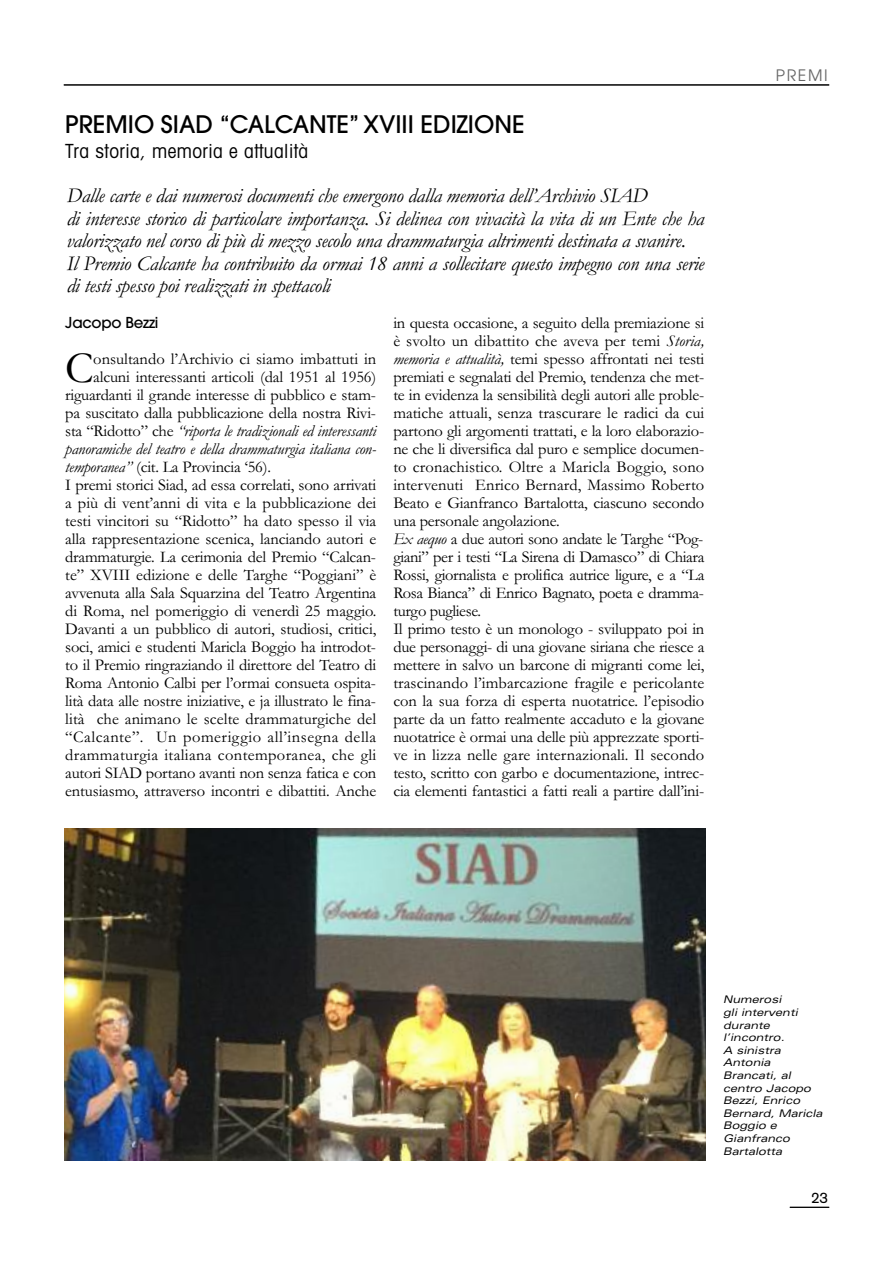
<style>
.page{position:relative;width:893px;height:1263px;background:#fff}
.page>*{position:absolute;margin:0;border:0;box-sizing:border-box;transform-origin:0 0}
.t1{font:45px "Garamond";color:#000}
.t2{font:500 24px "Avant Garde";color:#000}
.t3{font:italic 21px/22.5px "Garamond";letter-spacing:-.015em;color:#000}
.t4{font:condensed 19.5px "Avant Garde";letter-spacing:.02em;color:#000}
.t5{font:16.5px/18px "Garamond";letter-spacing:-.015em;color:#000}
.t6{font:italic 16.5px "Garamond";letter-spacing:-.015em;color:#000}
.t7{font:16.5px "Garamond";letter-spacing:.02em;color:#000}
.t8{font:16.5px "Garamond";letter-spacing:.005em;color:#000}
.t9{font:16.5px "Garamond";letter-spacing:.03em;color:#000}
.t10{font:15.75px "Avant Garde";letter-spacing:.105em;color:#666}
.t11{font:500 15px "Avant Garde";letter-spacing:-.015em;color:#000}
.t12{font:15px "Akzidenz Grotesk";color:#000}
.t13{font:italic expanded 10.5px/12.6px "Univers";color:#000}
.s1{font-style:normal}
.s2{font-style:italic}
</style>
<div class="page">
<hr style="left:64px;top:85px;width:765px;height:1px;background:#000">
<hr style="left:790px;top:1207px;width:39px;height:1px;background:#000">
<img style="left:65px;top:828px;width:641px;height:332px">
<h2 class="t2" style="left:65px;top:115px;width:461px">PREMIO SIAD “CALCANTE” XVIII EDIZIONE</h2>
<p class="t4" style="left:65px;top:144px;width:245px">Tra storia, memoria e attualità</p>
<p class="t3" style="left:67px;top:184px;width:639px">Dalle carte e dai numerosi documenti che emergono dalla memoria dell’Archivio SIAD<br>di interesse storico di particolare importanza. Si delinea con vivacità la vita di un Ente che ha valorizzato nel corso di più di mezzo secolo una drammaturgia altrimenti destinata a svanire.<br>Il Premio Calcante ha contribuito da ormai 18 anni a sollecitare questo impegno con una serie di testi spesso poi realizzati in spettacoli</p>
<p class="t11" style="left:65px;top:317px;width:95px">Jacopo Bezzi</p>
<h1 class="t1" style="left:65px;top:340px;width:30px">C</h1>
<p class="t5" style="left:93px;top:350px;width:285px">onsultando l’Archivio ci siamo imbattuti in</p>
<p class="t5" style="left:93px;top:368px;width:285px">alcuni interessanti articoli (dal 1951 al 1956)</p>
<p class="t5" style="left:65px;top:386px;width:312px">riguardanti il grande interesse di pubblico e stam-</p>
<p class="t5" style="left:65px;top:404px;width:312px">pa suscitato dalla pubblicazione della nostra Rivi-</p>
<p class="t6" style="left:65px;top:421px;width:313px"><span class="s1">sta “Ridotto” che</span> “riporta le tradizionali ed interessanti</p>
<p class="t6" style="left:65px;top:439px;width:312px">panoramiche del teatro e della drammaturgia italiana con-</p>
<p class="t5" style="left:65px;top:458px;width:207px"><span class="s2">temporanea”</span> (cit. La Provincia ‘56).</p>
<p class="t5" style="left:65px;top:476px;width:313px">I premi storici Siad, ad essa correlati, sono arrivati</p>
<p class="t5" style="left:65px;top:494px;width:313px">a più di vent’anni di vita e la pubblicazione dei</p>
<p class="t5" style="left:65px;top:512px;width:313px">testi vincitori su “Ridotto” ha dato spesso il via</p>
<p class="t5" style="left:65px;top:530px;width:313px">alla rappresentazione scenica, lanciando autori e</p>
<p class="t5" style="left:65px;top:548px;width:312px">drammaturgie. La cerimonia del Premio “Calcan-</p>
<p class="t5" style="left:65px;top:566px;width:313px">te” XVIII edizione e delle Targhe “Poggiani” è</p>
<p class="t5" style="left:65px;top:584px;width:313px">avvenuta alla Sala Squarzina del Teatro Argentina</p>
<p class="t5" style="left:65px;top:602px;width:313px">di Roma, nel pomeriggio di venerdì 25 maggio.</p>
<p class="t5" style="left:65px;top:620px;width:313px">Davanti a un pubblico di autori, studiosi, critici,</p>
<p class="t5" style="left:65px;top:638px;width:312px">soci, amici e studenti Maricla Boggio ha introdot-</p>
<p class="t5" style="left:65px;top:656px;width:313px">to il Premio ringraziando il direttore del Teatro di</p>
<p class="t5" style="left:65px;top:674px;width:312px">Roma Antonio Calbi per l’ormai consueta ospita-</p>
<p class="t5" style="left:65px;top:692px;width:312px">lità data alle nostre iniziative, e ja illustrato le fina-</p>
<p class="t8" style="left:65px;top:709px;width:313px">lità che animano le scelte drammaturgiche del</p>
<p class="t9" style="left:65px;top:727px;width:313px">“Calcante”. Un pomeriggio all’insegna della</p>
<p class="t7" style="left:65px;top:745px;width:313px">drammaturgia italiana contemporanea, che gli</p>
<p class="t5" style="left:65px;top:764px;width:313px">autori SIAD portano avanti non senza fatica e con</p>
<p class="t5" style="left:65px;top:782px;width:313px">entusiasmo, attraverso incontri e dibattiti. Anche</p>
<p class="t5" style="left:393px;top:314px;width:313px">in questa occasione, a seguito della premiazione si è svolto un dibattito che aveva per temi <span class="s2">Storia, memoria e attualità,</span> temi spesso affrontati nei testi premiati e segnalati del Premio, tendenza che met&shy;te in evidenza la sensibilità degli autori alle proble&shy;matiche attuali, senza trascurare le radici da cui partono gli argomenti trattati, e la loro elaborazio&shy;ne che li diversifica dal puro e semplice documen&shy;to cronachistico. Oltre a Maricla Boggio, sono intervenuti Enrico Bernard, Massimo Roberto Beato e Gianfranco Bartalotta, ciascuno secondo una personale angolazione.<br><span class="s2">Ex aequo</span> a due autori sono andate le Targhe “Pog&shy;giani” per i testi “La Sirena di Damasco” di Chiara Rossi, giornalista e prolifica autrice ligure, e a “La Rosa Bianca” di Enrico Bagnato, poeta e dramma&shy;turgo pugliese.<br>Il primo testo è un monologo - sviluppato poi in due personaggi- di una giovane siriana che riesce a mettere in salvo un barcone di migranti come lei, trascinando l’imbarcazione fragile e pericolante con la sua forza di esperta nuotatrice. l’episodio parte da un fatto realmente accaduto e la giovane nuotatrice è ormai una delle più apprezzate sporti&shy;ve in lizza nelle gare internazionali. Il secondo testo, scritto con garbo e documentazione, intrec&shy;cia elementi fantastici a fatti reali a partire dall’ini-</p>
<p class="t10" style="left:776px;top:66px;width:53px">PREMI</p>
<p class="t13" style="left:723px;top:994px;width:101px">Numerosi<br>gli interventi durante l’incontro.<br>A sinistra<br>Antonia<br>Brancati, al centro Jacopo<br>Bezzi, Enrico<br>Bernard, Maricla<br>Boggio e<br>Gianfranco<br>Bartalotta</p>
<p class="t12" style="left:811px;top:1192px;width:18px">23</p>
</div>
